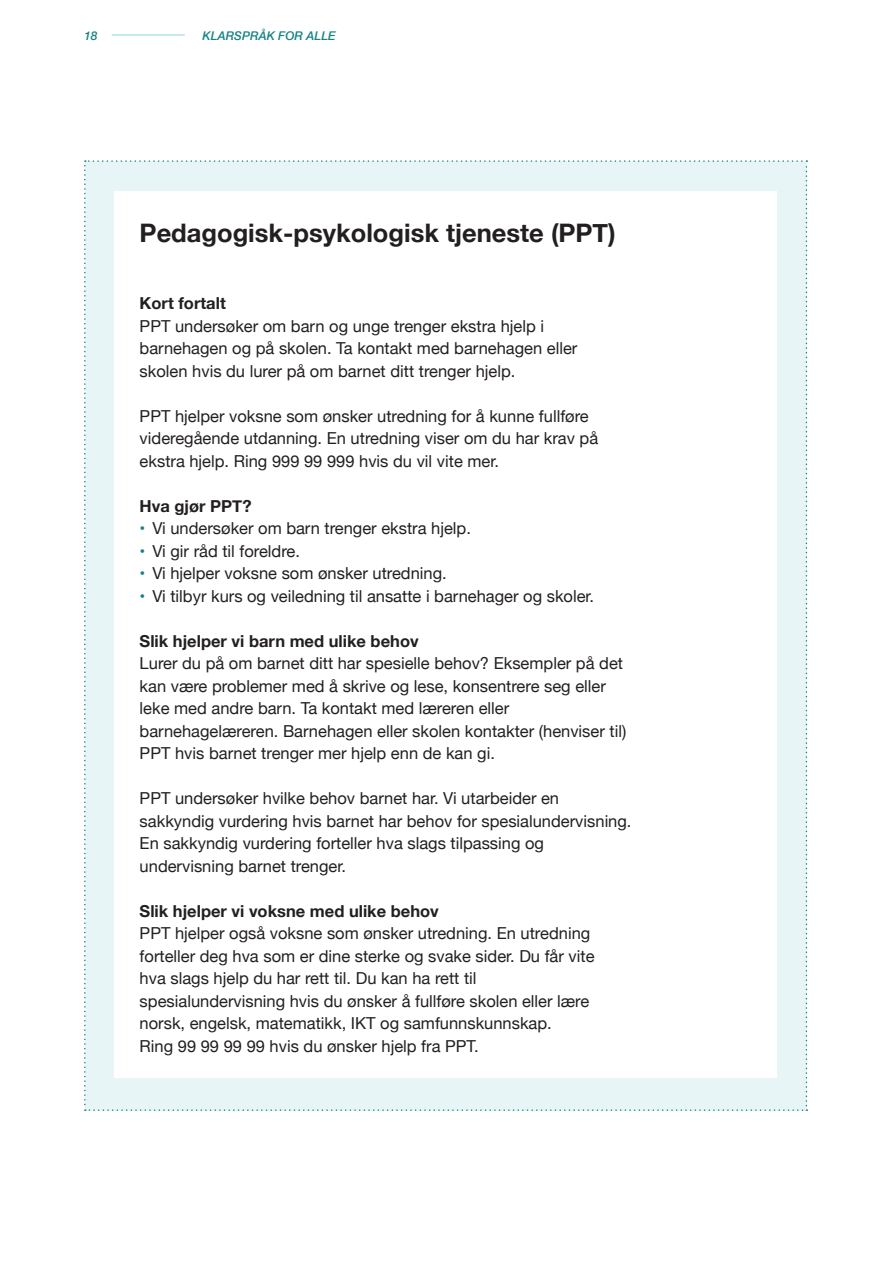
<style>
.page{position:relative;width:893px;height:1263px;background:#fff}
.page>*{position:absolute;margin:0;border:0;box-sizing:border-box;transform-origin:0 0}
.t1{font:700 25.5px "Helvetica Neue";color:#231f20}
.t2{font:16.5px/22.5px "Helvetica Neue";color:#231f20}
.t3{font:700 16.5px "Helvetica Neue";color:#231f20}
.t4{font:italic 500 12px "Helvetica Neue";color:#168282}
.s1{color:#168282}
</style>
<div class="page">
<hr style="left:112px;top:35px;width:73px;height:1px;background:#8dd4db">
<div style="left:84px;top:160px;width:723px;height:950px;background:#e8f5f7"></div>
<div style="left:114px;top:191px;width:662px;height:886px;background:#fff"></div>
<p class="t4" style="left:84px;top:26px;width:15px">18</p>
<p class="t4" style="left:202px;top:26px;width:135px">KLARSPRÅK FOR ALLE</p>
<h1 class="t1" style="left:140px;top:212px;width:477px">Pedagogisk-psykologisk tjeneste (PPT)</h1>
<p class="t3" style="left:140px;top:290px;width:88px">Kort fortalt</p>
<p class="t2" style="left:140px;top:315px;width:439px">PPT undersøker om barn og unge trenger ekstra hjelp i barnehagen og på skolen. Ta kontakt med barnehagen eller skolen hvis du lurer på om barnet ditt trenger hjelp.</p>
<p class="t2" style="left:140px;top:405px;width:460px">PPT hjelper voksne som ønsker utredning for å kunne fullføre videregående utdanning. En utredning viser om du har krav på ekstra hjelp. Ring 999 99 999 hvis du vil vite mer.</p>
<p class="t3" style="left:140px;top:493px;width:113px">Hva gjør PPT?</p>
<p class="t2" style="left:140px;top:518px;width:333px"><span class="s1">•</span> Vi undersøker om barn trenger ekstra hjelp.</p>
<p class="t2" style="left:140px;top:540px;width:162px"><span class="s1">•</span> Vi gir råd til foreldre.</p>
<p class="t2" style="left:140px;top:563px;width:309px"><span class="s1">•</span> Vi hjelper voksne som ønsker utredning.</p>
<p class="t2" style="left:140px;top:585px;width:456px"><span class="s1">•</span> Vi tilbyr kurs og veiledning til ansatte i barnehager og skoler.</p>
<p class="t3" style="left:140px;top:628px;width:280px">Slik hjelper vi barn med ulike behov</p>
<p class="t2" style="left:140px;top:653px;width:488px">Lurer du på om barnet ditt har spesielle behov? Eksempler på det kan være problemer med å skrive og lese, konsentrere seg eller leke med andre barn. Ta kontakt med læreren eller barnehagelæreren. Barnehagen eller skolen kontakter (henviser til)<br>PPT hvis barnet trenger mer hjelp enn de kan gi.</p>
<p class="t2" style="left:140px;top:788px;width:493px">PPT undersøker hvilke behov barnet har. Vi utarbeider en sakkyndig vurdering hvis barnet har behov for spesialundervisning.<br>En sakkyndig vurdering forteller hva slags tilpassing og undervisning barnet trenger.</p>
<p class="t3" style="left:140px;top:898px;width:301px">Slik hjelper vi voksne med ulike behov</p>
<p class="t2" style="left:140px;top:923px;width:456px">PPT hjelper også voksne som ønsker utredning. En utredning forteller deg hva som er dine sterke og svake sider. Du får vite hva slags hjelp du har rett til. Du kan ha rett til spesialundervisning hvis du ønsker å fullføre skolen eller lære norsk, engelsk, matematikk, IKT og samfunnskunnskap.<br>Ring 99 99 99 99 hvis du ønsker hjelp fra PPT.</p>
</div>
